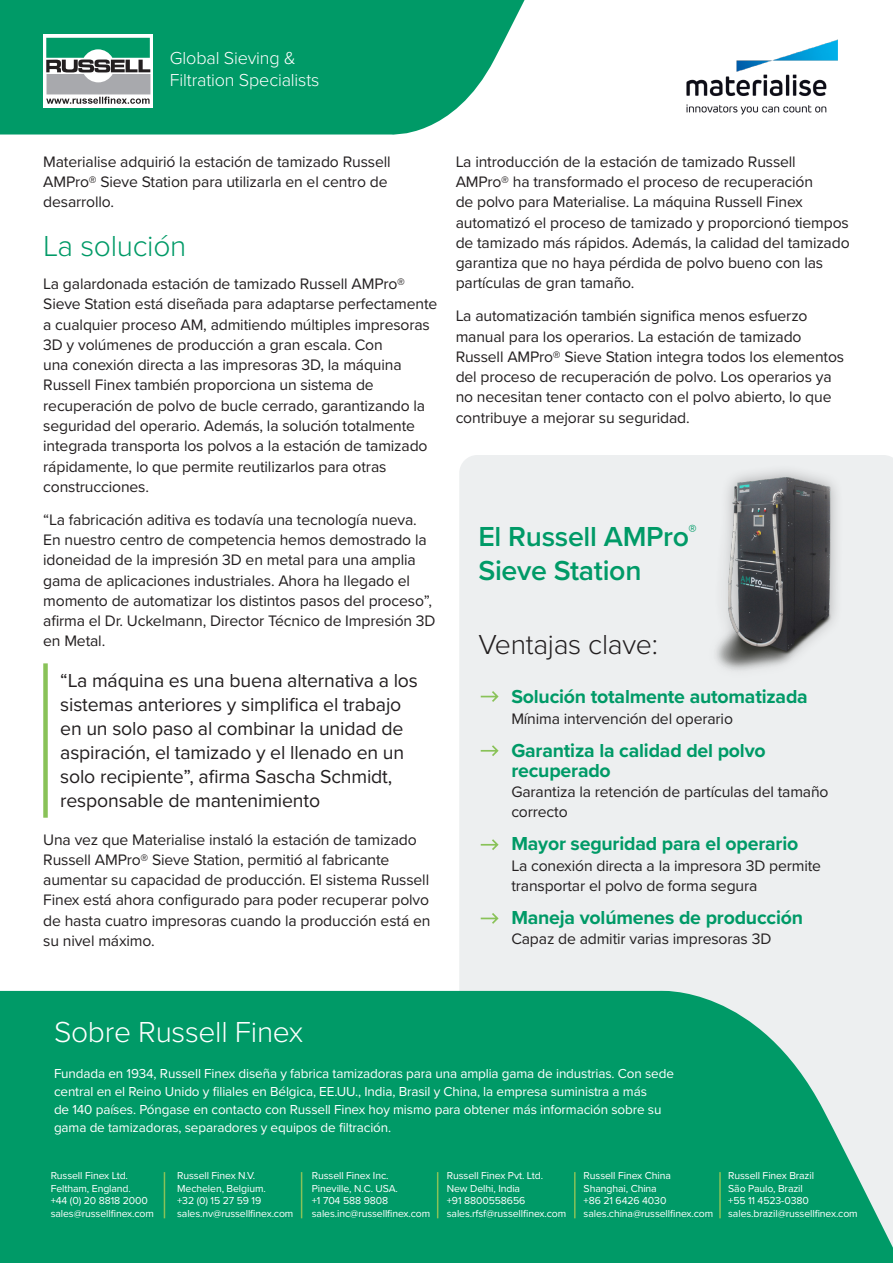
<style>
.page{position:relative;width:893px;height:1263px;background:#fff}
.page>*{position:absolute;margin:0;border:0;box-sizing:border-box;transform-origin:0 0}
.Body_2{font:300 30px "Proxima Nova";letter-spacing:-.01em;color:#fff}
.Intro_head{font:300 30px "Proxima Nova";letter-spacing:-.01em;color:#009a67}
.t1{font:600 28.5px/34.2px "Proxima Nova";letter-spacing:-.01em;color:#009a67}
.Intro_head-2{font:300 28.5px "Proxima Nova";letter-spacing:-.01em;color:#231f20}
.quote_indent{font:19.5px/24px "Proxima Nova";letter-spacing:-.01em;color:#231f20}
.Body_2-2{font:700 19.5px/20.2px "Proxima Nova";letter-spacing:-.01em;color:#009a67}
.t2{font:300 18px/21.6px "Proxima Nova";letter-spacing:-.01em;color:#fff}
.Body_2-3{font:15.75px/20.2px "Proxima Nova";letter-spacing:-.01em;color:#231f20}
.Body_copy_small{font:13.5px/18px "Proxima Nova";letter-spacing:-.01em;color:#fff}
.t3{font:10.5px "Proxima Nova";letter-spacing:-.01em;color:#fff}
</style>
<div class="page">
<svg style="left:0;top:0;width:525px;height:135px;background:#16a274"></svg>
<div style="left:459px;top:455px;width:434px;height:529px;background:#edeff0"></div>
<div style="left:705px;top:464px;width:138px;height:217px;background:#231f20;opacity:.34"></div>
<img style="left:710px;top:477px;width:123px;height:195px">
<svg style="left:481px;top:691px;width:18px;height:11px"></svg>
<svg style="left:481px;top:839px;width:18px;height:11px"></svg>
<svg style="left:481px;top:745px;width:18px;height:11px"></svg>
<svg style="left:481px;top:913px;width:18px;height:11px"></svg>
<div style="left:43px;top:663px;width:5px;height:155px;background:#89c258"></div>
<svg style="left:0;top:984px;width:893px;height:279px;background:#18a274"></svg>
<hr style="left:164px;top:1172px;width:1px;height:46px;background:#89c258">
<hr style="left:301px;top:1172px;width:1px;height:46px;background:#89c258">
<hr style="left:437px;top:1172px;width:1px;height:46px;background:#89c258">
<hr style="left:574px;top:1172px;width:2px;height:46px;background:#89c258">
<hr style="left:719px;top:1172px;width:2px;height:46px;background:#89c258">
<img style="left:686px;top:39px;width:152px;height:76px">
<div style="left:43px;top:34px;width:110px;height:74px;background:#fff"></div>
<svg style="left:46px;top:37px;width:105px;height:58px"></svg>
<svg style="left:46px;top:38px;width:104px;height:66px"></svg>
<p class="t2" style="left:170px;top:46px;width:151px">Global Sieving &amp;<br>Filtration Specialists</p>
<p class="Body_2-3" style="left:43px;top:151px;width:349px">Materialise adquirió la estación de tamizado Russell<br>AMPro® Sieve Station para utilizarla en el centro de desarrollo.</p>
<p class="Intro_head" style="left:43px;top:224px;width:145px">La solución</p>
<p class="Body_2-3" style="left:43px;top:273px;width:396px">La galardonada estación de tamizado Russell AMPro® Sieve Station está diseñada para adaptarse perfectamente a cualquier proceso AM, admitiendo múltiples impresoras 3D y volúmenes de producción a gran escala. Con<br>una conexión directa a las impresoras 3D, la máquina Russell Finex también proporciona un sistema de recuperación de polvo de bucle cerrado, garantizando la seguridad del operario. Además, la solución totalmente integrada transporta los polvos a la estación de tamizado rápidamente, lo que permite reutilizarlos para otras construcciones.</p>
<p class="Body_2-3" style="left:43px;top:509px;width:394px">“La fabricación aditiva es todavía una tecnología nueva.<br>En nuestro centro de competencia hemos demostrado la idoneidad de la impresión 3D en metal para una amplia gama de aplicaciones industriales. Ahora ha llegado el momento de automatizar los distintos pasos del proceso”, afirma el Dr. Uckelmann, Director Técnico de Impresión 3D en Metal.</p>
<p class="quote_indent" style="left:60px;top:668px;width:359px">“La máquina es una buena alternativa a los sistemas anteriores y simplifica el trabajo en un solo paso al combinar la unidad de aspiración, el tamizado y el llenado en un solo recipiente”, afirma Sascha Schmidt, responsable de mantenimiento</p>
<p class="Body_2-3" style="left:43px;top:828px;width:389px">Una vez que Materialise instaló la estación de tamizado Russell AMPro® Sieve Station, permitió al fabricante aumentar su capacidad de producción. El sistema Russell Finex está ahora configurado para poder recuperar polvo de hasta cuatro impresoras cuando la producción está en su nivel máximo.</p>
<p class="Body_2-3" style="left:456px;top:151px;width:396px">La introducción de la estación de tamizado Russell AMPro® ha transformado el proceso de recuperación<br>de polvo para Materialise. La máquina Russell Finex automatizó el proceso de tamizado y proporcionó tiempos de tamizado más rápidos. Además, la calidad del tamizado garantiza que no haya pérdida de polvo bueno con las partículas de gran tamaño.</p>
<p class="Body_2-3" style="left:456px;top:305px;width:390px">La automatización también significa menos esfuerzo manual para los operarios. La estación de tamizado Russell AMPro® Sieve Station integra todos los elementos del proceso de recuperación de polvo. Los operarios ya no necesitan tener contacto con el polvo abierto, lo que contribuye a mejorar su seguridad.</p>
<p class="t1" style="left:478px;top:518px;width:220px">El Russell AMPro<sup>®<br></sup>Sieve Station</p>
<p class="Intro_head-2" style="left:478px;top:623px;width:181px">Ventajas clave:</p>
<p class="Body_2-2" style="left:511px;top:686px;width:298px">Solución totalmente automatizada</p>
<p class="Body_2-3" style="left:511px;top:707px;width:223px">Mínima intervención del operario</p>
<p class="Body_2-2" style="left:511px;top:739px;width:256px">Garantiza la calidad del polvo recuperado</p>
<p class="Body_2-3" style="left:511px;top:781px;width:319px">Garantiza la retención de partículas del tamaño correcto</p>
<p class="Body_2-2" style="left:511px;top:833px;width:289px">Mayor seguridad para el operario</p>
<p class="Body_2-3" style="left:511px;top:854px;width:311px">La conexión directa a la impresora 3D permite transportar el polvo de forma segura</p>
<p class="Body_2-2" style="left:511px;top:907px;width:293px">Maneja volúmenes de producción</p>
<p class="Body_2-3" style="left:511px;top:928px;width:262px">Capaz de admitir varias impresoras 3D</p>
<p class="Body_2" style="left:54px;top:1010px;width:251px">Sobre Russell Finex</p>
<p class="Body_copy_small" style="left:54px;top:1064px;width:621px">Fundada en 1934, Russell Finex diseña y fabrica tamizadoras para una amplia gama de industrias. Con sede central en el Reino Unido y filiales en Bélgica, EE.UU., India, Brasil y China, la empresa suministra a más<br>de 140 países. Póngase en contacto con Russell Finex hoy mismo para obtener más información sobre su gama de tamizadoras, separadores y equipos de filtración.</p>
<p class="t3" style="left:51px;top:1168px;width:79px">Russell Finex Ltd.</p>
<p class="t3" style="left:51px;top:1180px;width:82px">Feltham, England.</p>
<p class="t3" style="left:51px;top:1193px;width:99px">+44 (0) 20 8818 2000</p>
<p class="t3" style="left:51px;top:1205px;width:105px">sales@russellfinex.com</p>
<p class="t3" style="left:177px;top:1168px;width:80px">Russell Finex N.V.</p>
<p class="t3" style="left:177px;top:1180px;width:90px">Mechelen, Belgium.</p>
<p class="t3" style="left:177px;top:1193px;width:86px">+32 (0) 15 27 59 19</p>
<p class="t3" style="left:177px;top:1205px;width:118px">sales.nv@russellfinex.com</p>
<p class="t3" style="left:312px;top:1168px;width:78px">Russell Finex Inc.</p>
<p class="t3" style="left:312px;top:1180px;width:88px">Pineville, N.C. USA.</p>
<p class="t3" style="left:312px;top:1193px;width:78px">+1 704 588 9808</p>
<p class="t3" style="left:312px;top:1205px;width:120px">sales.inc@russellfinex.com</p>
<p class="t3" style="left:447px;top:1168px;width:98px">Russell Finex Pvt. Ltd.</p>
<p class="t3" style="left:447px;top:1180px;width:75px">New Delhi, India</p>
<p class="t3" style="left:447px;top:1193px;width:80px">+91 8800558656</p>
<p class="t3" style="left:447px;top:1205px;width:121px">sales.rfsf@russellfinex.com</p>
<p class="t3" style="left:584px;top:1168px;width:89px">Russell Finex China</p>
<p class="t3" style="left:584px;top:1180px;width:75px">Shanghai, China</p>
<p class="t3" style="left:584px;top:1193px;width:84px">+86 21 6426 4030</p>
<p class="t3" style="left:584px;top:1205px;width:131px">sales.china@russellfinex.com</p>
<p class="t3" style="left:728px;top:1168px;width:87px">Russell Finex Brazil</p>
<p class="t3" style="left:728px;top:1180px;width:76px">São Paulo, Brazil</p>
<p class="t3" style="left:728px;top:1193px;width:82px">+55 11 4523-0380</p>
<p class="t3" style="left:728px;top:1205px;width:131px">sales.brazil@russellfinex.com</p>
</div>
